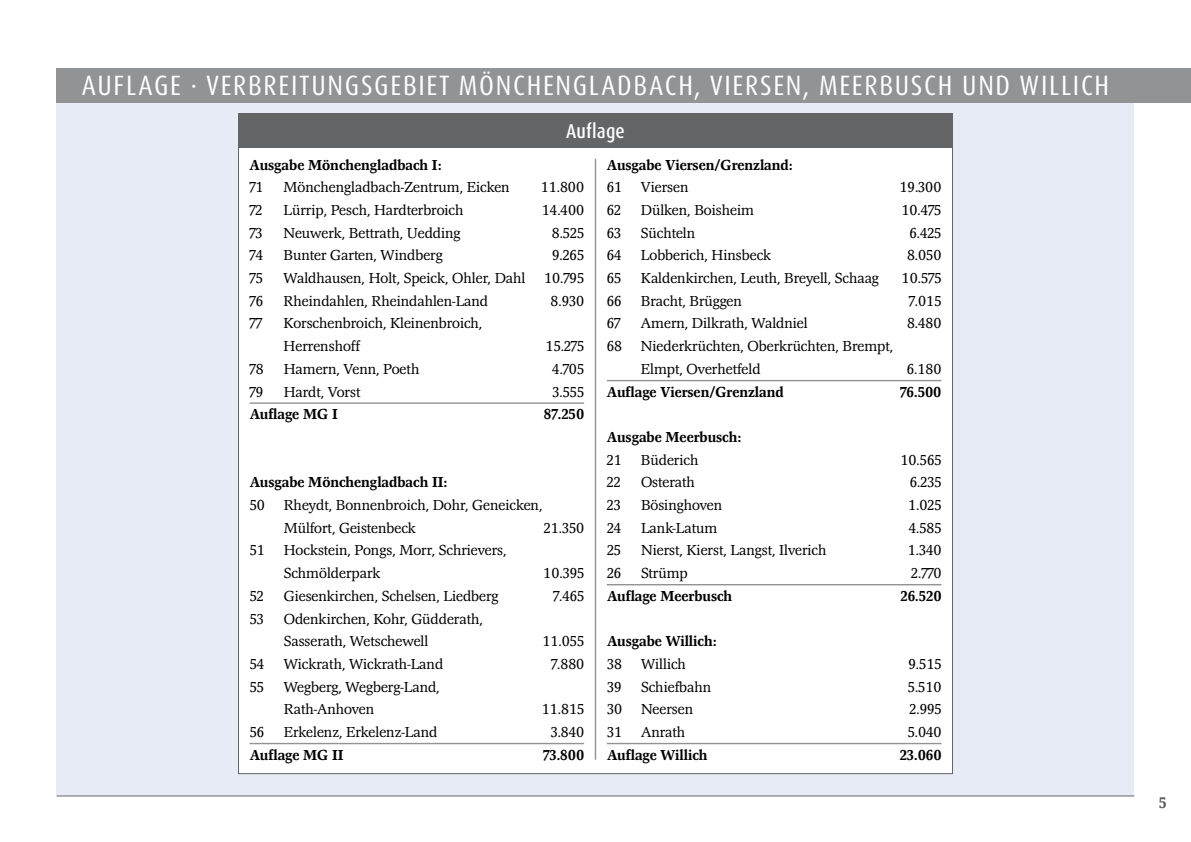
<style>
.page{position:relative;width:1191px;height:842px;background:#fff}
.page>*{position:absolute;margin:0;border:0;box-sizing:border-box;transform-origin:0 0}
.t1{font:condensed 28px "Dax OT";letter-spacing:.06em;color:#fff}
.t2{font:500 condensed 20px "Dax OT";letter-spacing:.01em;color:#fff}
.t3{font:700 16px "Magna EF";color:#58585a}
.t4{font:300 15px/22.6px "Magna EF";color:#000}
.t5{font:700 15px "Magna EF";color:#000}
</style>
<div class="page">
<div style="left:57px;top:98px;width:1077px;height:699px;background:#e6ebf6"></div>
<div style="left:57px;top:68px;width:1134px;height:34px;background:#929395"></div>
<div style="left:238px;top:113px;width:714px;height:661px;background:#fff;border:1px solid #646567"></div>
<div style="left:238px;top:113px;width:714px;height:34px;background:#646567"></div>
<hr style="left:57px;top:795px;width:1077px;height:2px;background:#929395">
<hr style="left:249px;top:743px;width:335px;height:1px;background:#929395">
<hr style="left:249px;top:402px;width:335px;height:2px;background:#929395">
<hr style="left:595px;top:159px;width:1px;height:601px;background:#929395">
<hr style="left:607px;top:743px;width:334px;height:1px;background:#929395">
<hr style="left:607px;top:584px;width:334px;height:1px;background:#929395">
<hr style="left:607px;top:380px;width:334px;height:1px;background:#929395">
<h1 class="t1" style="left:82px;top:67px;width:1029px">AUFLAGE · VERBREITUNGSGEBIET MÖNCHENGLADBACH, VIERSEN, MEERBUSCH UND WILLICH</h1>
<h2 class="t2" style="left:566px;top:118px;width:60px">Auflage</h2>
<p class="t5" style="left:249px;top:157px;width:193px">Ausgabe Mönchengladbach I:</p>
<p class="t4" style="left:249px;top:177px;width:16px">71</p>
<p class="t4" style="left:283px;top:177px;width:228px">Mönchengladbach-Zentrum, Eicken</p>
<p class="t4" style="left:540px;top:177px;width:45px">11.800</p>
<p class="t4" style="left:249px;top:199px;width:14px">72</p>
<p class="t4" style="left:283px;top:199px;width:181px">Lürrip, Pesch, Hardterbroich</p>
<p class="t4" style="left:542px;top:199px;width:44px">14.400</p>
<p class="t4" style="left:249px;top:222px;width:15px">73</p>
<p class="t4" style="left:283px;top:222px;width:179px">Neuwerk, Bettrath, Uedding</p>
<p class="t4" style="left:552px;top:222px;width:34px">8.525</p>
<p class="t4" style="left:249px;top:245px;width:15px">74</p>
<p class="t4" style="left:284px;top:245px;width:161px">Bunter Garten, Windberg</p>
<p class="t4" style="left:552px;top:245px;width:34px">9.265</p>
<p class="t4" style="left:250px;top:267px;width:15px">75</p>
<p class="t4" style="left:284px;top:267px;width:243px">Waldhausen, Holt, Speick, Ohler, Dahl</p>
<p class="t4" style="left:544px;top:267px;width:42px">10.795</p>
<p class="t4" style="left:250px;top:290px;width:15px">76</p>
<p class="t4" style="left:284px;top:290px;width:206px">Rheindahlen, Rheindahlen-Land</p>
<p class="t4" style="left:550px;top:290px;width:35px">8.930</p>
<p class="t4" style="left:250px;top:313px;width:14px">77</p>
<p class="t4" style="left:284px;top:313px;width:200px">Korschenbroich, Kleinenbroich,<br>Herrenshoff</p>
<p class="t5" style="left:607px;top:157px;width:187px">Ausgabe Viersen/Grenzland:</p>
<p class="t4" style="left:607px;top:177px;width:83px">61 Viersen</p>
<p class="t4" style="left:899px;top:177px;width:43px">19.300</p>
<p class="t4" style="left:607px;top:199px;width:16px">62</p>
<p class="t4" style="left:641px;top:199px;width:114px">Dülken, Boisheim</p>
<p class="t4" style="left:901px;top:199px;width:42px">10.475</p>
<p class="t4" style="left:607px;top:222px;width:16px">63</p>
<p class="t4" style="left:641px;top:222px;width:56px">Süchteln</p>
<p class="t4" style="left:909px;top:222px;width:34px">6.425</p>
<p class="t4" style="left:607px;top:245px;width:16px">64</p>
<p class="t4" style="left:641px;top:245px;width:132px">Lobberich, Hinsbeck</p>
<p class="t4" style="left:907px;top:245px;width:36px">8.050</p>
<p class="t4" style="left:607px;top:267px;width:16px">65</p>
<p class="t4" style="left:641px;top:267px;width:239px">Kaldenkirchen, Leuth, Breyell, Schaag</p>
<p class="t4" style="left:901px;top:267px;width:41px">10.575</p>
<p class="t4" style="left:607px;top:290px;width:16px">66</p>
<p class="t4" style="left:641px;top:290px;width:103px">Bracht, Brüggen</p>
<p class="t4" style="left:909px;top:290px;width:34px">7.015</p>
<p class="t4" style="left:607px;top:313px;width:15px">67</p>
<p class="t4" style="left:641px;top:313px;width:168px">Amern, Dilkrath, Waldniel</p>
<p class="t4" style="left:907px;top:313px;width:36px">8.480</p>
<p class="t4" style="left:641px;top:335px;width:254px;text-indent:-34px">68 Niederkrüchten, Oberkrüchten, Brempt,<br>Elmpt, Overhetfeld</p>
<p class="t4" style="left:545px;top:335px;width:40px">15.275</p>
<p class="t4" style="left:250px;top:358px;width:16px">78</p>
<p class="t4" style="left:284px;top:358px;width:137px">Hamern, Venn, Poeth</p>
<p class="t4" style="left:552px;top:358px;width:33px">4.705</p>
<p class="t4" style="left:250px;top:381px;width:15px">79</p>
<p class="t4" style="left:284px;top:381px;width:78px">Hardt, Vorst</p>
<p class="t4" style="left:552px;top:381px;width:33px">3.555</p>
<p class="t5" style="left:250px;top:406px;width:90px">Auflage MG I</p>
<p class="t5" style="left:544px;top:406px;width:42px">87.250</p>
<p class="t4" style="left:907px;top:358px;width:36px">6.180</p>
<p class="t5" style="left:607px;top:384px;width:178px">Auflage Viersen/Grenzland</p>
<p class="t5" style="left:900px;top:384px;width:43px">76.500</p>
<p class="t5" style="left:607px;top:429px;width:136px">Ausgabe Meerbusch:</p>
<p class="t4" style="left:607px;top:449px;width:16px">21</p>
<p class="t4" style="left:641px;top:449px;width:59px">Büderich</p>
<p class="t4" style="left:900px;top:449px;width:43px">10.565</p>
<p class="t4" style="left:607px;top:472px;width:15px">22</p>
<p class="t4" style="left:641px;top:472px;width:55px">Osterath</p>
<p class="t4" style="left:910px;top:472px;width:33px">6.235</p>
<p class="t4" style="left:607px;top:494px;width:15px">23</p>
<p class="t4" style="left:641px;top:494px;width:83px">Bösinghoven</p>
<p class="t4" style="left:908px;top:494px;width:35px">1.025</p>
<p class="t4" style="left:607px;top:517px;width:16px">24</p>
<p class="t4" style="left:641px;top:517px;width:78px">Lank-Latum</p>
<p class="t4" style="left:908px;top:517px;width:34px">4.585</p>
<p class="t4" style="left:607px;top:540px;width:16px">25</p>
<p class="t4" style="left:641px;top:540px;width:187px">Nierst, Kierst, Langst, Ilverich</p>
<p class="t4" style="left:907px;top:540px;width:35px">1.340</p>
<p class="t4" style="left:607px;top:562px;width:16px">26</p>
<p class="t4" style="left:641px;top:562px;width:48px">Strümp</p>
<p class="t4" style="left:911px;top:562px;width:32px">2.770</p>
<p class="t5" style="left:607px;top:588px;width:127px">Auflage Meerbusch</p>
<p class="t5" style="left:900px;top:588px;width:43px">26.520</p>
<p class="t5" style="left:607px;top:633px;width:111px">Ausgabe Willich:</p>
<p class="t4" style="left:607px;top:653px;width:16px">38</p>
<p class="t4" style="left:641px;top:653px;width:46px">Willich</p>
<p class="t4" style="left:908px;top:653px;width:35px">9.515</p>
<p class="t4" style="left:607px;top:676px;width:16px">39</p>
<p class="t4" style="left:641px;top:676px;width:72px">Schiefbahn</p>
<p class="t4" style="left:908px;top:676px;width:35px">5.510</p>
<p class="t4" style="left:607px;top:699px;width:17px">30</p>
<p class="t4" style="left:641px;top:699px;width:54px">Neersen</p>
<p class="t4" style="left:909px;top:699px;width:34px">2.995</p>
<p class="t4" style="left:607px;top:721px;width:17px">31</p>
<p class="t4" style="left:641px;top:721px;width:46px">Anrath</p>
<p class="t4" style="left:907px;top:721px;width:35px">5.040</p>
<p class="t5" style="left:607px;top:747px;width:102px">Auflage Willich</p>
<p class="t5" style="left:899px;top:747px;width:44px">23.060</p>
<p class="t5" style="left:250px;top:474px;width:199px">Ausgabe Mönchengladbach II:</p>
<p class="t4" style="left:250px;top:494px;width:17px">50</p>
<p class="t4" style="left:284px;top:494px;width:260px">Rheydt, Bonnenbroich, Dohr, Geneicken,<br>Mülfort, Geistenbeck</p>
<p class="t4" style="left:544px;top:517px;width:42px">21.350</p>
<p class="t4" style="left:250px;top:540px;width:17px">51</p>
<p class="t4" style="left:284px;top:540px;width:224px">Hockstein, Pongs, Morr, Schrievers,<br>Schmölderpark</p>
<p class="t4" style="left:543px;top:562px;width:43px">10.395</p>
<p class="t4" style="left:250px;top:585px;width:16px">52</p>
<p class="t4" style="left:284px;top:585px;width:216px">Giesenkirchen, Schelsen, Liedberg</p>
<p class="t4" style="left:553px;top:585px;width:33px">7.465</p>
<p class="t4" style="left:250px;top:608px;width:16px">53</p>
<p class="t4" style="left:284px;top:608px;width:200px">Odenkirchen, Kohr, Güdderath,<br>Sasserath, Wetschewell</p>
<p class="t4" style="left:542px;top:630px;width:43px">11.055</p>
<p class="t4" style="left:250px;top:653px;width:16px">54</p>
<p class="t4" style="left:284px;top:653px;width:161px">Wickrath, Wickrath-Land</p>
<p class="t4" style="left:551px;top:653px;width:35px">7.880</p>
<p class="t4" style="left:250px;top:676px;width:16px">55</p>
<p class="t4" style="left:284px;top:676px;width:157px">Wegberg, Wegberg-Land,<br>Rath-Anhoven</p>
<p class="t4" style="left:542px;top:699px;width:44px">11.815</p>
<p class="t4" style="left:250px;top:721px;width:16px">56</p>
<p class="t4" style="left:284px;top:721px;width:155px">Erkelenz, Erkelenz-Land</p>
<p class="t4" style="left:551px;top:721px;width:35px">3.840</p>
<p class="t5" style="left:250px;top:747px;width:95px">Auflage MG II</p>
<p class="t5" style="left:543px;top:747px;width:43px">73.800</p>
<p class="t3" style="left:1158px;top:794px;width:9px">5</p>
</div>
